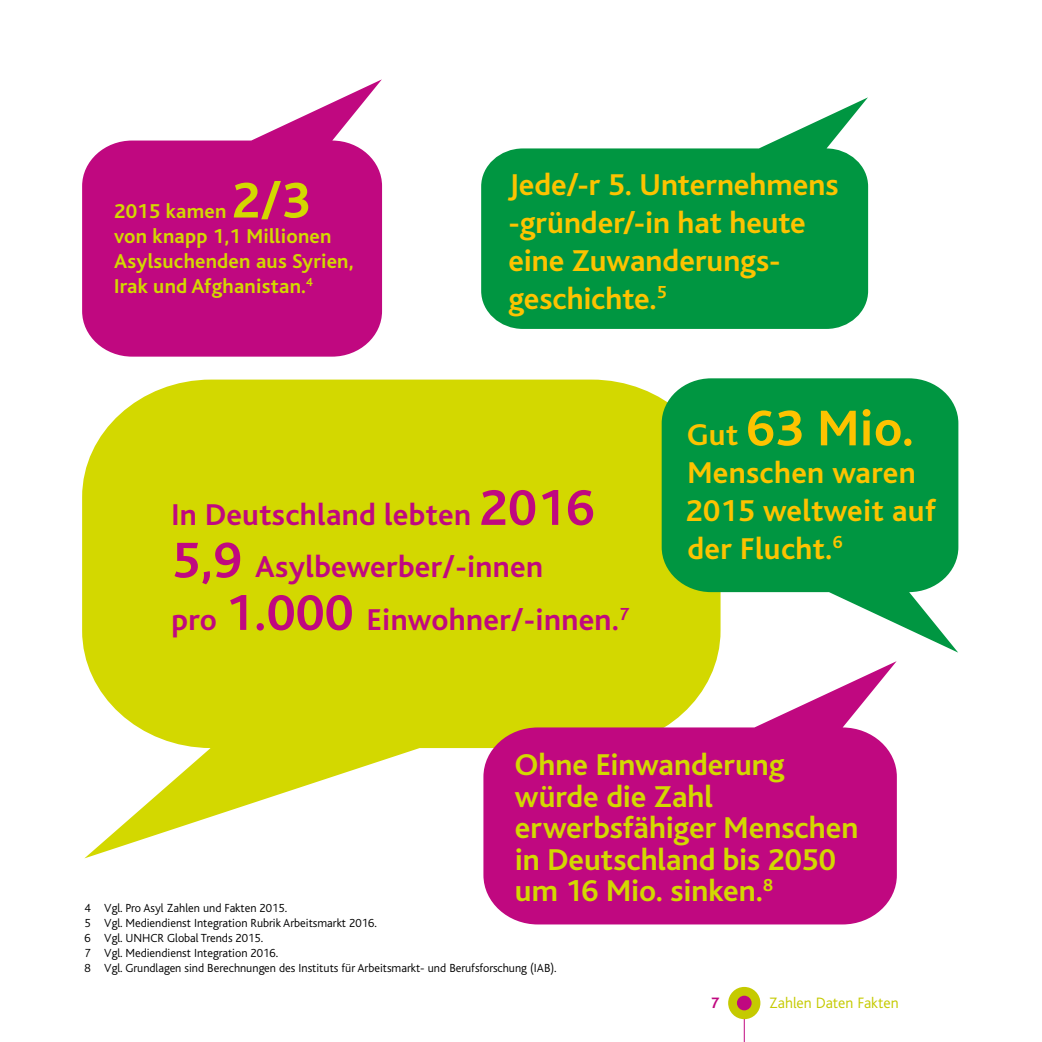
<style>
.page{position:relative;width:1042px;height:1042px;background:#fff}
.page>*{position:absolute;margin:0;border:0;box-sizing:border-box;transform-origin:0 0}
.t1{font:700 52.5px "Bliss";color:#fdc300}
.t2{font:700 52.5px "Bliss";color:#d3d800}
.t3{font:700 31.5px/37.8px "Bliss";color:#fdc300}
.t4{font:700 31.5px/31.5px "Bliss";color:#d3d800}
.t5{font:700 31.5px/52.5px "Bliss";letter-spacing:.01em;color:#c00880}
.t6{font:700 21px/25.2px "Bliss";letter-spacing:.01em;color:#d3d800}
.t7{font:300 15.75px "Bliss";color:#c5ca00}
.t8{font:700 15.75px "Bliss";color:#c00880}
.t9{font:300 12.25px "Bliss";color:#000}
.s1{font-size:52.5px}
.s2{font-size:31.5px}
</style>
<div class="page">
<hr style="left:744px;top:995px;width:1px;height:47px;background:#c00880">
<div style="left:728px;top:987px;width:32px;height:32px;background:#c5ca00;border-radius:50%"></div>
<div style="left:737px;top:995px;width:14px;height:15px;background:#c00880;border-radius:50%"></div>
<svg style="left:82px;top:379px;width:638px;height:479px;fill:#d3d800"></svg>
<div style="left:481px;top:148px;width:387px;height:181px;background:#009641;border-radius:40px"></div>
<div style="left:82px;top:141px;width:300px;height:216px;background:#c00880;border-radius:48px"></div>
<svg style="left:483px;top:661px;width:414px;height:263px;background:#c9407c"></svg>
<div style="left:662px;top:378px;width:296px;height:214px;background:#009641;border-radius:47px"></div>
<p class="t2" style="left:232px;top:173px;width:80px">2/3</p>
<p class="t6" style="left:114px;top:224px;width:241px">von knapp 1,1 Millionen<br>Asylsuchenden aus Syrien,<br>Irak und Afghanistan.<sup>4</sup></p>
<p class="t6" style="left:114px;top:198px;width:114px">2015 kamen</p>
<p class="t3" style="left:508px;top:167px;width:332px">Jede/-r 5. Unternehmens -gründer/-in hat heute eine Zuwanderungs&shy;geschichte.<sup>5</sup></p>
<p class="t5" style="left:172px;top:489px;width:459px">In Deutschland lebten <span class="s1">2016<br>5,9</span> Asylbewerber/-innen<br>pro <span class="s1">1.000</span> Einwohner/-innen.<sup>7</sup></p>
<p class="t1" style="left:687px;top:401px;width:228px"><span class="s2">Gut</span> 63 Mio.</p>
<p class="t3" style="left:686px;top:454px;width:252px">Menschen waren<br>2015 weltweit auf der Flucht.<sup>6</sup></p>
<p class="t4" style="left:515px;top:750px;width:345px">Ohne Einwanderung würde die Zahl erwerbsfähiger Menschen in Deutschland bis 2050 um 16 Mio. sinken.<sup>8</sup></p>
<p class="t9" style="left:84px;top:902px;width:204px">4 Vgl. Pro Asyl Zahlen und Fakten 2015.</p>
<p class="t9" style="left:84px;top:917px;width:294px">5 Vgl. Mediendienst Integration Rubrik Arbeitsmarkt 2016.</p>
<p class="t9" style="left:84px;top:931px;width:180px">6 Vgl. UNHCR Global Trends 2015.</p>
<p class="t9" style="left:84px;top:946px;width:195px">7 Vgl. Mediendienst Integration 2016.</p>
<p class="t9" style="left:84px;top:961px;width:474px">8 Vgl. Grundlagen sind Berechnungen des Instituts für Arbeitsmarkt- und Berufsforschung (IAB).</p>
<p class="t8" style="left:711px;top:995px;width:10px">7</p>
<p class="t7" style="left:769px;top:995px;width:131px">Zahlen Daten Fakten</p>
</div>
